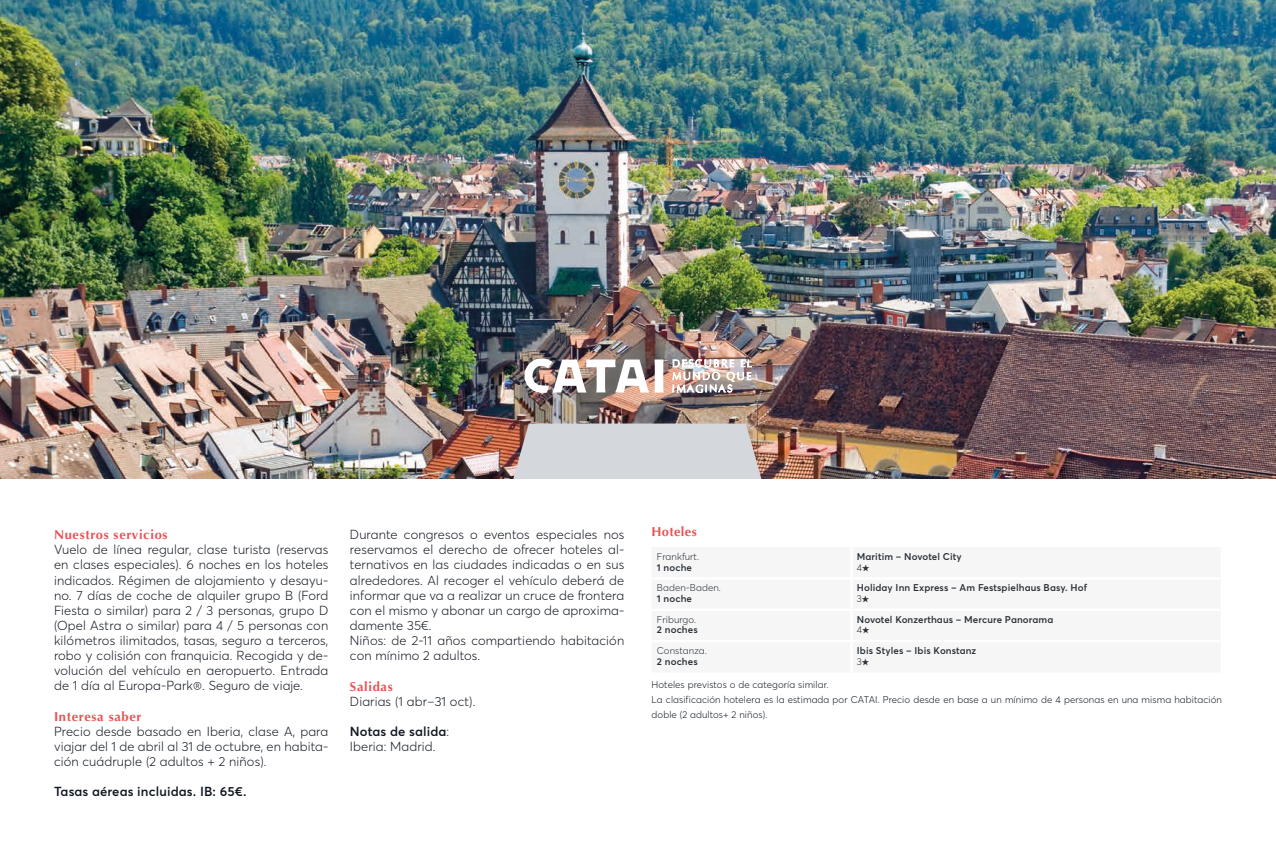
<style>
.page{position:relative;width:1276px;height:851px;background:#fff}
.page>*{position:absolute;margin:0;border:0;box-sizing:border-box;transform-origin:0 0}
.t1{font:300 12.9px/15.1px "Averta";letter-spacing:.01em;color:#111821;text-align:justify}
.t2{font:700 12.9px "Optima LT Pro";letter-spacing:.05em;color:#ea5254}
.t3{font:600 12.9px "Averta";letter-spacing:.01em;color:#111821}
.t4{font:700 12.9px "Optima LT Pro";letter-spacing:.025em;color:#ea5254}
.t5{font:300 9.75px/15.1px "Averta";letter-spacing:.01em;color:#111821}
.t6{font:600 9.75px "Averta";letter-spacing:.01em;color:#293037}
.t7{font:300 9.75px "Averta";letter-spacing:.01em;color:#293037}
.s1{font-weight:600}
</style>
<div class="page">
<img style="left:0;top:0;width:1276px;height:478px">
<img style="left:496px;top:423px;width:284px;height:55px">
<img style="left:524px;top:358px;width:139px;height:35px">
<img style="left:671px;top:358px;width:81px;height:35px">
<p class="t2" style="left:54px;top:526px;width:115px">Nuestros servicios</p>
<p class="t4" style="left:651px;top:523px;width:47px">Hoteles</p>
<p class="t1" style="left:54px;top:541px;width:276px">Vuelo de línea regular, clase turista (reservas en clases especiales). 6 noches en los hoteles indicados. Régimen de alojamiento y desayu&shy;no. 7 días de coche de alquiler grupo B (Ford Fiesta o similar) para 2 / 3 personas, grupo D (Opel Astra o similar) para 4 / 5 personas con kilómetros ilimitados, tasas, seguro a terceros, robo y colisión con franquicia. Recogida y de&shy;volución del vehículo en aeropuerto. Entrada de 1 día al Europa-Park®. Seguro de viaje.</p>
<p class="t2" style="left:54px;top:708px;width:89px">Interesa saber</p>
<p class="t1" style="left:54px;top:723px;width:276px">Precio desde basado en Iberia, clase A, para viajar del 1 de abril al 31 de octubre, en habita&shy;ción cuádruple (2 adultos + 2 niños).</p>
<p class="t3" style="left:54px;top:782px;width:194px">Tasas aéreas incluidas. IB: 65€.</p>
<p class="t1" style="left:350px;top:526px;width:276px;text-align:left">Durante congresos o eventos especiales nos reservamos el derecho de ofrecer hoteles al&shy;ternativos en las ciudades indicadas o en sus alrededores. Al recoger el vehículo deberá de informar que va a realizar un cruce de frontera con el mismo y abonar un cargo de aproxima&shy;damente 35€.<br>Niños: de 2-11 años compartiendo habitación con mínimo 2 adultos.</p>
<p class="t2" style="left:350px;top:677px;width:44px">Salidas</p>
<p class="t1" style="left:350px;top:693px;width:127px">Diarias (1 abr–31 oct).</p>
<p class="t1" style="left:350px;top:723px;width:101px"><span class="s1">Notas de salida</span>:<br>Iberia: Madrid.</p>
<p class="t7" style="left:657px;top:549px;width:44px">Frankfurt.</p>
<p class="t6" style="left:657px;top:560px;width:37px">1 noche</p>
<p class="t6" style="left:857px;top:549px;width:106px">Maritim – Novotel City</p>
<p class="t7" style="left:857px;top:560px;width:14px">4★</p>
<p class="t6" style="left:857px;top:580px;width:232px">Holiday Inn Express – Am Festspielhaus Basy. Hof</p>
<p class="t7" style="left:857px;top:591px;width:14px">3★</p>
<p class="t7" style="left:657px;top:581px;width:65px">Baden-Baden.</p>
<p class="t6" style="left:657px;top:591px;width:37px">1 noche</p>
<p class="t7" style="left:657px;top:612px;width:41px">Friburgo.</p>
<p class="t6" style="left:657px;top:623px;width:42px">2 noches</p>
<p class="t6" style="left:857px;top:612px;width:198px">Novotel Konzerthaus – Mercure Panorama</p>
<p class="t7" style="left:857px;top:623px;width:14px">4★</p>
<p class="t6" style="left:857px;top:643px;width:121px">Ibis Styles – Ibis Konstanz</p>
<p class="t7" style="left:857px;top:654px;width:14px">3★</p>
<p class="t5" style="left:651px;top:676px;width:572px">Hoteles previstos o de categoría similar.<br>La clasificación hotelera es la estimada por CATAI. Precio desde en base a un mínimo de 4 personas en una misma habitación doble (2 adultos+ 2 niños).</p>
<p class="t7" style="left:657px;top:643px;width:51px">Constanza.</p>
<p class="t6" style="left:657px;top:654px;width:42px">2 noches</p>
</div>
